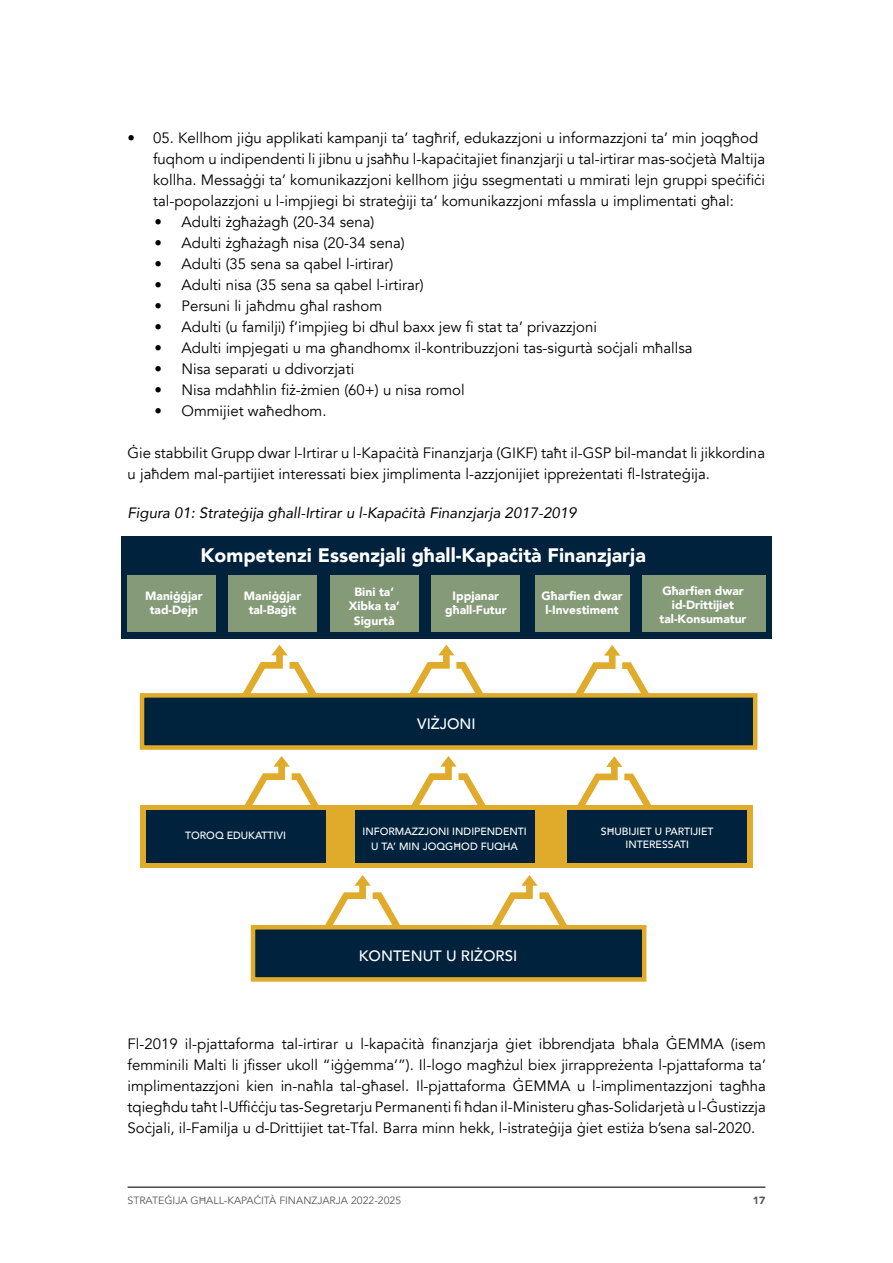
<style>
.page{position:relative;width:893px;height:1263px;background:#fff}
.page>*{position:absolute;margin:0;border:0;box-sizing:border-box;transform-origin:0 0}
.t1{font:900 19.5px "Avenir";color:#fff}
.t2{font:15px/21px "Avenir";color:#000}
.t3{font:italic 15px "Avenir";color:#000}
.t4{font:500 15px "Avenir";color:#fff}
.t5{font:900 12px/14.4px "Avenir";color:#fff;text-align:center}
.t6{font:500 10.5px/12.6px "Avenir";color:#fff;text-align:center}
.t7{font:10.5px "Avenir";color:#575756}
.t8{font:900 10.5px "Avenir";color:#575756}
</style>
<div class="page">
<div style="left:121px;top:536px;width:650px;height:103px;background:#00223c"></div>
<div style="left:128px;top:575px;width:88px;height:57px;background:#859b78"></div>
<div style="left:228px;top:575px;width:89px;height:57px;background:#859b78"></div>
<div style="left:330px;top:575px;width:89px;height:57px;background:#859b78"></div>
<div style="left:432px;top:575px;width:88px;height:57px;background:#859b78"></div>
<div style="left:535px;top:575px;width:94px;height:57px;background:#859b78"></div>
<div style="left:642px;top:575px;width:123px;height:57px;background:#859b78"></div>
<svg style="left:243px;top:645px;width:73px;height:48px"></svg>
<svg style="left:410px;top:645px;width:73px;height:48px"></svg>
<svg style="left:576px;top:645px;width:73px;height:48px"></svg>
<div style="left:140px;top:693px;width:617px;height:57px;background:#00233d;border:4px solid #e0ab2b"></div>
<svg style="left:244px;top:756px;width:75px;height:49px"></svg>
<svg style="left:411px;top:756px;width:75px;height:49px"></svg>
<svg style="left:577px;top:756px;width:74px;height:49px"></svg>
<div style="left:141px;top:805px;width:612px;height:63px;background:#e0ab2b"></div>
<div style="left:355px;top:810px;width:180px;height:53px;background:#00223c"></div>
<div style="left:567px;top:810px;width:180px;height:53px;background:#00223c"></div>
<div style="left:146px;top:810px;width:179px;height:53px;background:#00223c"></div>
<svg style="left:325px;top:875px;width:75px;height:50px"></svg>
<svg style="left:492px;top:875px;width:75px;height:50px"></svg>
<div style="left:251px;top:925px;width:395px;height:57px;background:#00223c;border:4px solid #e0ab2b"></div>
<hr style="left:128px;top:1186px;width:637px;height:2px;background:#4a4a49">
<p class="t2" style="left:153px;top:128px;width:613px;text-indent:-26px">• 05. Kellhom jiġu applikati kampanji ta’ tagħrif, edukazzjoni u informazzjoni ta’ min joqgħod fuqhom u indipendenti li jibnu u jsaħħu l-kapaċitajiet finanzjarji u tal-irtirar mas-soċjetà Maltija kollha. Messaġġi ta’ komunikazzjoni kellhom jiġu ssegmentati u mmirati lejn gruppi speċifiċi tal-popolazzjoni u l-impjiegi bi strateġiji ta’ komunikazzjoni mfassla u implimentati għal:</p>
<p class="t2" style="left:155px;top:212px;width:221px">• Adulti żgħażagħ (20-34 sena)</p>
<p class="t2" style="left:155px;top:233px;width:252px">• Adulti żgħażagħ nisa (20-34 sena)</p>
<p class="t2" style="left:155px;top:254px;width:240px">• Adulti (35 sena sa qabel l-irtirar)</p>
<p class="t2" style="left:155px;top:275px;width:271px">• Adulti nisa (35 sena sa qabel l-irtirar)</p>
<p class="t2" style="left:155px;top:296px;width:229px">• Persuni li jaħdmu għal rashom</p>
<p class="t2" style="left:155px;top:317px;width:444px">• Adulti (u familji) f’impjieg bi dħul baxx jew fi stat ta’ privazzjoni</p>
<p class="t2" style="left:155px;top:338px;width:540px">• Adulti impjegati u ma għandhomx il-kontribuzzjoni tas-sigurtà soċjali mħallsa</p>
<p class="t2" style="left:155px;top:359px;width:201px">• Nisa separati u ddivorzjati</p>
<p class="t2" style="left:155px;top:380px;width:312px">• Nisa mdaħħlin fiż-żmien (60+) u nisa romol</p>
<p class="t2" style="left:155px;top:401px;width:174px">• Ommijiet waħedhom.</p>
<p class="t2" style="left:128px;top:443px;width:639px">Ġie stabbilit Grupp dwar l-Irtirar u l-Kapaċità Finanzjarja (GIKF) taħt il-GSP bil-mandat li jikkordina u jaħdem mal-partijiet interessati biex jimplimenta l-azzjonijiet ippreżentati fl-Istrateġija.</p>
<p class="t3" style="left:128px;top:504px;width:450px">Figura 01: Strateġija għall-Irtirar u l-Kapaċità Finanzjarja 2017-2019</p>
<h1 class="t1" style="left:200px;top:539px;width:447px">Kompetenzi Essenzjali għall-Kapaċità Finanzjarja</h1>
<p class="t5" style="left:244px;top:588px;width:59px">Maniġġjar tal-Baġit</p>
<p class="t5" style="left:541px;top:588px;width:83px">Għarfien dwar l-Investiment</p>
<p class="t5" style="left:660px;top:583px;width:88px">Għarfien dwar id-Drittijiet tal-Konsumatur</p>
<p class="t5" style="left:145px;top:588px;width:59px">Maniġġjar tad-Dejn</p>
<p class="t5" style="left:349px;top:584px;width:52px">Bini ta’<br>Xibka ta’<br>Sigurtà</p>
<p class="t5" style="left:445px;top:588px;width:63px">Ippjanar għall-Futur</p>
<p class="t4" style="left:417px;top:711px;width:60px">VIŻJONI</p>
<p class="t6" style="left:185px;top:829px;width:102px">TOROQ EDUKATTIVI</p>
<p class="t6" style="left:601px;top:825px;width:114px">SĦUBIJIET U PARTIJIET<br>INTERESSATI</p>
<p class="t6" style="left:362px;top:823px;width:166px;line-height:15px">INFORMAZZJONI INDIPENDENTI<br>U TA’ MIN JOQGĦOD FUQHA</p>
<p class="t4" style="left:359px;top:943px;width:160px">KONTENUT U RIŻORSI</p>
<p class="t2" style="left:128px;top:1034px;width:640px;text-align:justify">Fl-2019 il-pjattaforma tal-irtirar u l-kapaċità finanzjarja ġiet ibbrendjata bħala ĠEMMA (isem femminili Malti li jfisser ukoll “iġġemma’”). Il-logo magħżul biex jirrappreżenta l-pjattaforma ta’ implimentazzjoni kien in-naħla tal-għasel. Il-pjattaforma ĠEMMA u l-implimentazzjoni tagħha tqiegħdu taħt l-Uffiċċju tas-Segretarju Permanenti fi ħdan il-Ministeru għas-Solidarjetà u l-Ġustizzja Soċjali, il-Familja u d-Drittijiet tat-Tfal. Barra minn hekk, l-istrateġija ġiet estiża b’sena sal-2020.</p>
<p class="t7" style="left:128px;top:1194px;width:275px">STRATEĠIJA GĦALL-KAPAĊITÀ FINANZJARJA 2022-2025</p>
<p class="t8" style="left:753px;top:1192px;width:14px">17</p>
</div>
